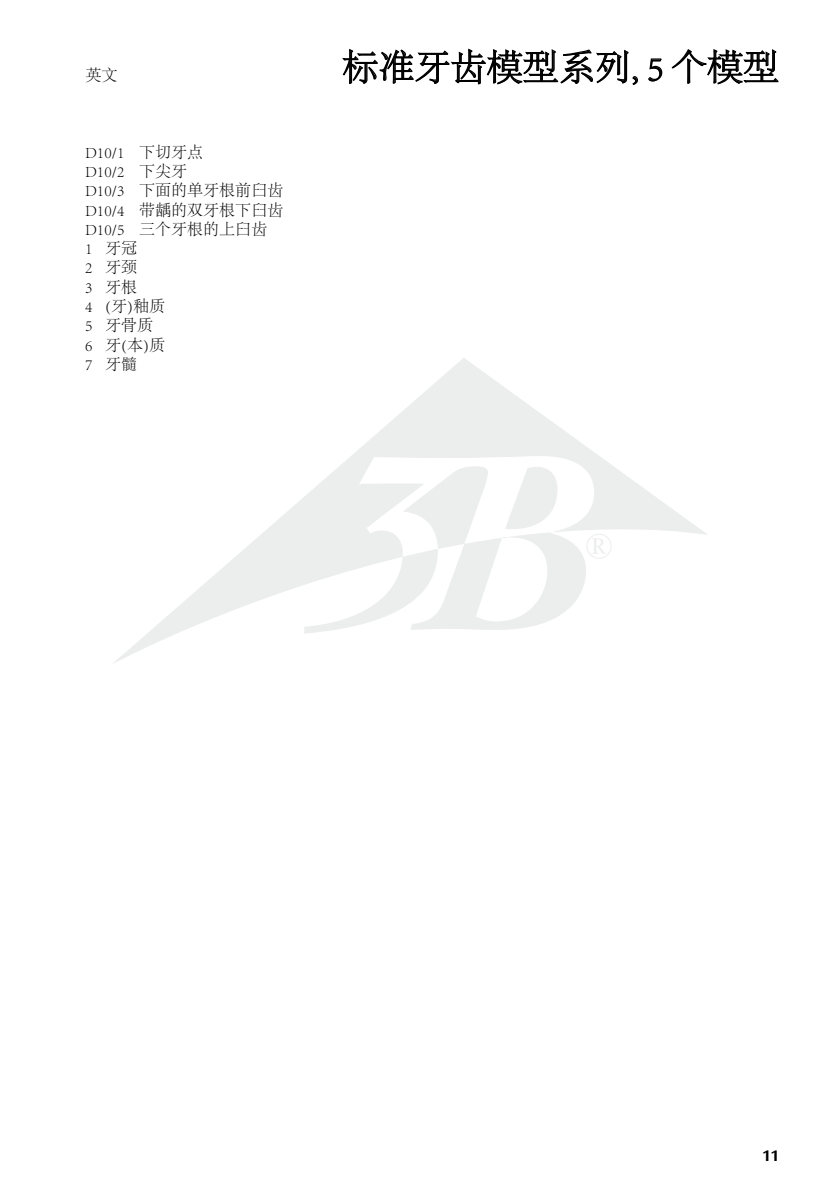
<style>
.page{position:relative;width:836px;height:1191px;background:#fff}
.page>*{position:absolute;margin:0;border:0;box-sizing:border-box;transform-origin:0 0}
.t1{font:300 36px "Adobe Song Std";color:#000}
.t2{font:300 16px/19.2px "Adobe Song Std";color:#000}
.t3{font:700 16px "Ocean Sans Std";color:#000}
</style>
<div class="page">
<svg style="left:114px;top:358px;width:594px;height:305px"></svg>
<svg style="left:304px;top:456px;width:289px;height:177px"></svg>
<svg style="left:342px;top:48px;width:296px;height:37px"></svg>
<svg style="left:648px;top:58px;width:14px;height:24px"></svg>
<svg style="left:671px;top:49px;width:107px;height:36px"></svg>
<p class="t2" style="left:85px;top:66px;width:33px">英文</p>
<p class="t2" style="left:85px;top:143px;width:199px">D10/1 下切牙点<br>D10/2 下尖牙<br>D10/3 下面的单牙根前臼齿<br>D10/4 带龋的双牙根下臼齿<br>D10/5 三个牙根的上臼齿<br>1 牙冠<br>2 牙颈<br>3 牙根<br>4 (牙)釉质<br>5 牙骨质<br>6 牙(本)质<br>7 牙髓</p>
<h1 class="t1" style="left:342px;top:48px;width:438px">标准牙齿模型系列, 5 个模型</h1>
<p class="t3" style="left:762px;top:1146px;width:18px">11</p>
</div>
